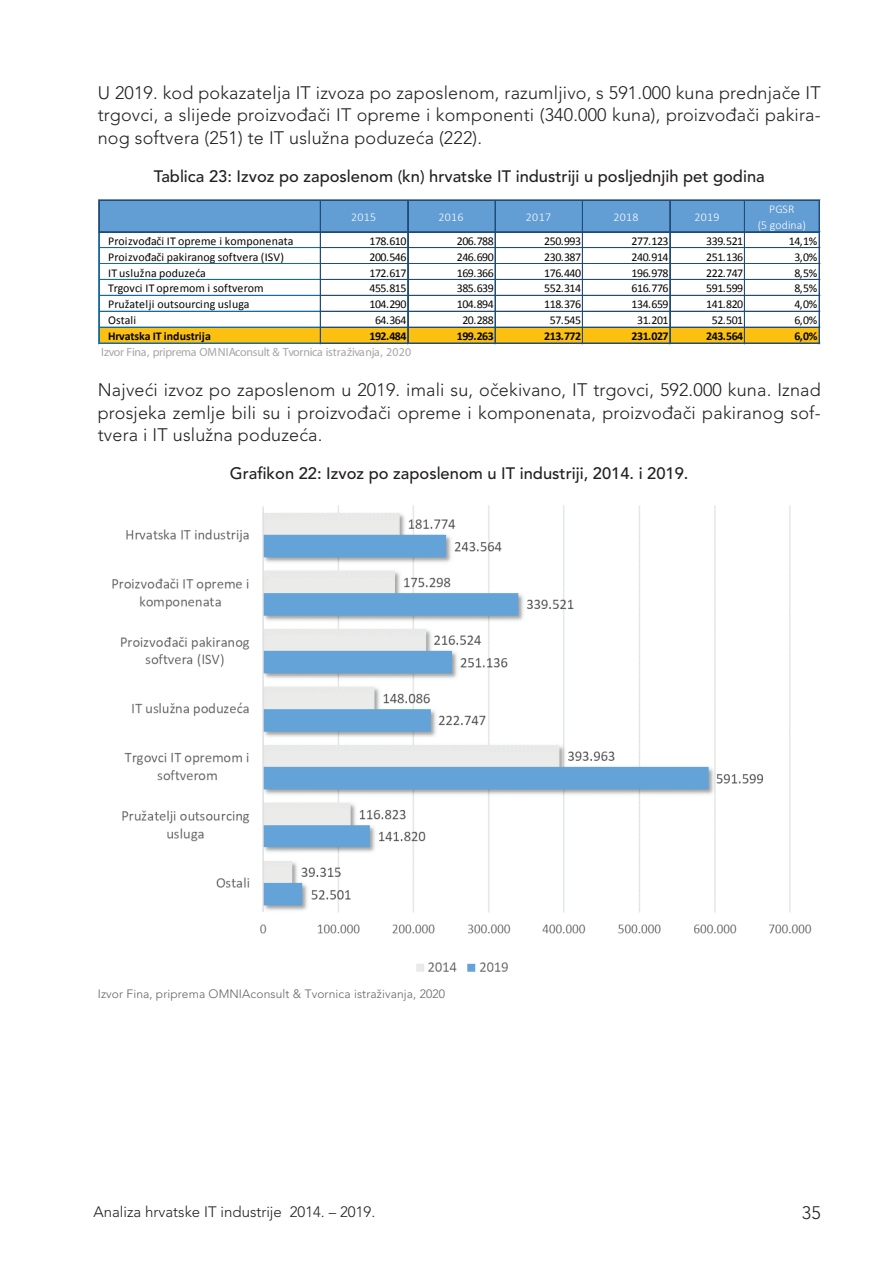
<style>
.page{position:relative;width:893px;height:1263px;background:#fff}
.page>*{position:absolute;margin:0;border:0;box-sizing:border-box;transform-origin:0 0}
.t1{font:300 18px/22.5px "Avenir LT Pro";letter-spacing:.01em;color:#231f20;text-align:justify}
.t2{font:500 16.5px "Avenir LT Pro";color:#231f20}
.t3{font:300 15px "Avenir LT Pro";color:#231f20}
.t4{font:12px "Calibri";letter-spacing:-.025em;color:#040503}
.t5{font:12px "Calibri";letter-spacing:.005em;color:#040503}
.t6{font:12px "Myriad Pro";letter-spacing:-.02em;color:#a6a5a5}
.t7{font:300 12px "Avenir LT Pro";letter-spacing:.01em;color:#636366}
.t8{font:12px "Calibri";letter-spacing:.01em;color:#040503}
.t9{font:700 12px "Calibri";letter-spacing:-.04em;color:#040503}
.t10{font:300 12px/15.9px "Calibri";letter-spacing:.025em;color:#fff;text-align:center}
.t11{font:700 12px "Calibri";letter-spacing:-.005em;color:#040503}
</style>
<div class="page">
<div style="left:99px;top:201px;width:721px;height:31px;background:#629dd4"></div>
<div style="left:99px;top:327px;width:721px;height:17px;background:#fcc011"></div>
<hr style="left:98px;top:200px;width:1px;height:32px;background:#1f4d78">
<hr style="left:99px;top:200px;width:1px;height:32px;background:#1f4d78">
<hr style="left:99px;top:247px;width:221px;height:1px;background:#156b9d">
<hr style="left:99px;top:248px;width:221px;height:1px;background:#156b9d">
<hr style="left:99px;top:263px;width:221px;height:1px;background:#156b9d">
<hr style="left:99px;top:279px;width:221px;height:1px;background:#156b9d">
<hr style="left:99px;top:295px;width:221px;height:1px;background:#156b9d">
<hr style="left:99px;top:311px;width:221px;height:1px;background:#156b9d">
<hr style="left:99px;top:327px;width:221px;height:1px;background:#156b9d">
<hr style="left:99px;top:343px;width:221px;height:1px;background:#156b9d">
<hr style="left:98px;top:232px;width:1px;height:112px;background:#156b9d">
<hr style="left:99px;top:232px;width:1px;height:112px;background:#156b9d">
<hr style="left:320px;top:201px;width:1px;height:143px;background:#1f4d78">
<hr style="left:407px;top:201px;width:1px;height:143px;background:#1f4d78">
<hr style="left:408px;top:201px;width:1px;height:143px;background:#1f4d78">
<hr style="left:495px;top:201px;width:1px;height:143px;background:#1f4d78">
<hr style="left:582px;top:201px;width:1px;height:143px;background:#1f4d78">
<hr style="left:669px;top:201px;width:1px;height:143px;background:#1f4d78">
<hr style="left:670px;top:201px;width:1px;height:143px;background:#1f4d78">
<hr style="left:744px;top:201px;width:1px;height:143px;background:#1f4d78">
<hr style="left:819px;top:201px;width:1px;height:143px;background:#1f4d78">
<hr style="left:99px;top:200px;width:721px;height:1px;background:#1f4d78">
<hr style="left:99px;top:231px;width:721px;height:1px;background:#1f4d78">
<hr style="left:99px;top:232px;width:721px;height:1px;background:#1f4d78">
<hr style="left:321px;top:247px;width:499px;height:1px;background:#1f4d78">
<hr style="left:321px;top:248px;width:499px;height:1px;background:#1f4d78">
<hr style="left:321px;top:263px;width:499px;height:1px;background:#1f4d78">
<hr style="left:321px;top:279px;width:499px;height:1px;background:#1f4d78">
<hr style="left:321px;top:295px;width:499px;height:1px;background:#1f4d78">
<hr style="left:321px;top:311px;width:499px;height:1px;background:#1f4d78">
<hr style="left:321px;top:327px;width:499px;height:1px;background:#1f4d78">
<hr style="left:321px;top:343px;width:499px;height:1px;background:#1f4d78">
<img style="left:112px;top:505px;width:700px;height:467px">
<p class="t1" style="left:98px;top:81px;width:724px">U 2019. kod pokazatelja IT izvoza po zaposlenom, razumljivo, s 591.000 kuna prednjače IT trgovci, a slijede proizvođači IT opreme i komponenti (340.000 kuna), proizvođači pakira&shy;nog softvera (251) te IT uslužna poduzeća (222).</p>
<p class="t2" style="left:154px;top:166px;width:613px">Tablica 23: Izvoz po zaposlenom (kn) hrvatske IT industriji u posljednjih pet godina</p>
<p class="t10" style="left:351px;top:208px;width:27px">2015</p>
<p class="t10" style="left:439px;top:208px;width:27px">2016</p>
<p class="t10" style="left:526px;top:208px;width:27px">2017</p>
<p class="t10" style="left:613px;top:208px;width:27px">2018</p>
<p class="t10" style="left:694px;top:208px;width:27px">2019</p>
<p class="t10" style="left:758px;top:200px;width:50px">PGSR<br>(5 godina)</p>
<p class="t5" style="left:108px;top:233px;width:187px">Proizvođači IT opreme i komponenata</p>
<p class="t4" style="left:369px;top:233px;width:39px">178.610</p>
<p class="t4" style="left:457px;top:233px;width:39px">206.788</p>
<p class="t4" style="left:544px;top:233px;width:39px">250.993</p>
<p class="t4" style="left:632px;top:233px;width:39px">277.123</p>
<p class="t4" style="left:706px;top:233px;width:39px">339.521</p>
<p class="t4" style="left:789px;top:233px;width:30px">14,1%</p>
<p class="t5" style="left:108px;top:249px;width:177px">Proizvođači pakiranog softvera (ISV)</p>
<p class="t4" style="left:369px;top:249px;width:39px">200.546</p>
<p class="t4" style="left:457px;top:249px;width:39px">246.690</p>
<p class="t4" style="left:544px;top:249px;width:39px">230.387</p>
<p class="t4" style="left:632px;top:249px;width:39px">240.914</p>
<p class="t4" style="left:706px;top:249px;width:39px">251.136</p>
<p class="t4" style="left:794px;top:249px;width:24px">3,0%</p>
<p class="t8" style="left:108px;top:265px;width:99px">IT uslužna poduzeća</p>
<p class="t4" style="left:369px;top:265px;width:39px">172.617</p>
<p class="t4" style="left:457px;top:265px;width:39px">169.366</p>
<p class="t4" style="left:544px;top:265px;width:39px">176.440</p>
<p class="t4" style="left:632px;top:265px;width:39px">196.978</p>
<p class="t4" style="left:706px;top:265px;width:39px">222.747</p>
<p class="t4" style="left:794px;top:265px;width:24px">8,5%</p>
<p class="t5" style="left:108px;top:281px;width:157px">Trgovci IT opremom i softverom</p>
<p class="t4" style="left:369px;top:281px;width:39px">455.815</p>
<p class="t4" style="left:457px;top:281px;width:39px">385.639</p>
<p class="t4" style="left:544px;top:281px;width:39px">552.314</p>
<p class="t4" style="left:632px;top:281px;width:39px">616.776</p>
<p class="t4" style="left:706px;top:281px;width:39px">591.599</p>
<p class="t4" style="left:794px;top:281px;width:24px">8,5%</p>
<p class="t8" style="left:108px;top:297px;width:143px">Pružatelji outsourcing usluga</p>
<p class="t4" style="left:369px;top:297px;width:39px">104.290</p>
<p class="t4" style="left:457px;top:297px;width:39px">104.894</p>
<p class="t4" style="left:544px;top:297px;width:39px">118.376</p>
<p class="t4" style="left:632px;top:297px;width:39px">134.659</p>
<p class="t4" style="left:706px;top:297px;width:39px">141.820</p>
<p class="t4" style="left:794px;top:297px;width:24px">4,0%</p>
<p class="t4" style="left:108px;top:313px;width:30px">Ostali</p>
<p class="t4" style="left:375px;top:313px;width:33px">64.364</p>
<p class="t4" style="left:462px;top:313px;width:33px">20.288</p>
<p class="t4" style="left:550px;top:313px;width:33px">57.545</p>
<p class="t4" style="left:637px;top:313px;width:33px">31.201</p>
<p class="t4" style="left:712px;top:313px;width:33px">52.501</p>
<p class="t4" style="left:794px;top:313px;width:24px">6,0%</p>
<p class="t11" style="left:108px;top:329px;width:104px">Hrvatska IT industrija</p>
<p class="t9" style="left:369px;top:329px;width:39px">192.484</p>
<p class="t9" style="left:457px;top:329px;width:39px">199.263</p>
<p class="t9" style="left:544px;top:329px;width:39px">213.772</p>
<p class="t9" style="left:632px;top:329px;width:39px">231.027</p>
<p class="t9" style="left:706px;top:329px;width:39px">243.564</p>
<p class="t9" style="left:794px;top:329px;width:24px">6,0%</p>
<p class="t6" style="left:101px;top:344px;width:312px">Izvor Fina, priprema OMNIAconsult &amp; Tvornica istraživanja, 2020</p>
<p class="t1" style="left:98px;top:379px;width:724px">Najveći izvoz po zaposlenom u 2019. imali su, očekivano, IT trgovci, 592.000 kuna. Iznad prosjeka zemlje bili su i proizvođači opreme i komponenata, proizvođači pakiranog sof&shy;tvera i IT uslužna poduzeća.</p>
<p class="t2" style="left:230px;top:464px;width:460px">Grafikon 22: Izvoz po zaposlenom u IT industriji, 2014. i 2019.</p>
<p class="t7" style="left:98px;top:986px;width:349px">Izvor Fina, priprema OMNIAconsult &amp; Tvornica istraživanja, 2020</p>
<p class="t3" style="left:94px;top:1203px;width:283px">Analiza hrvatske IT industrije 2014. – 2019.</p>
<p class="t1" style="left:802px;top:1202px;width:20px">35</p>
</div>
